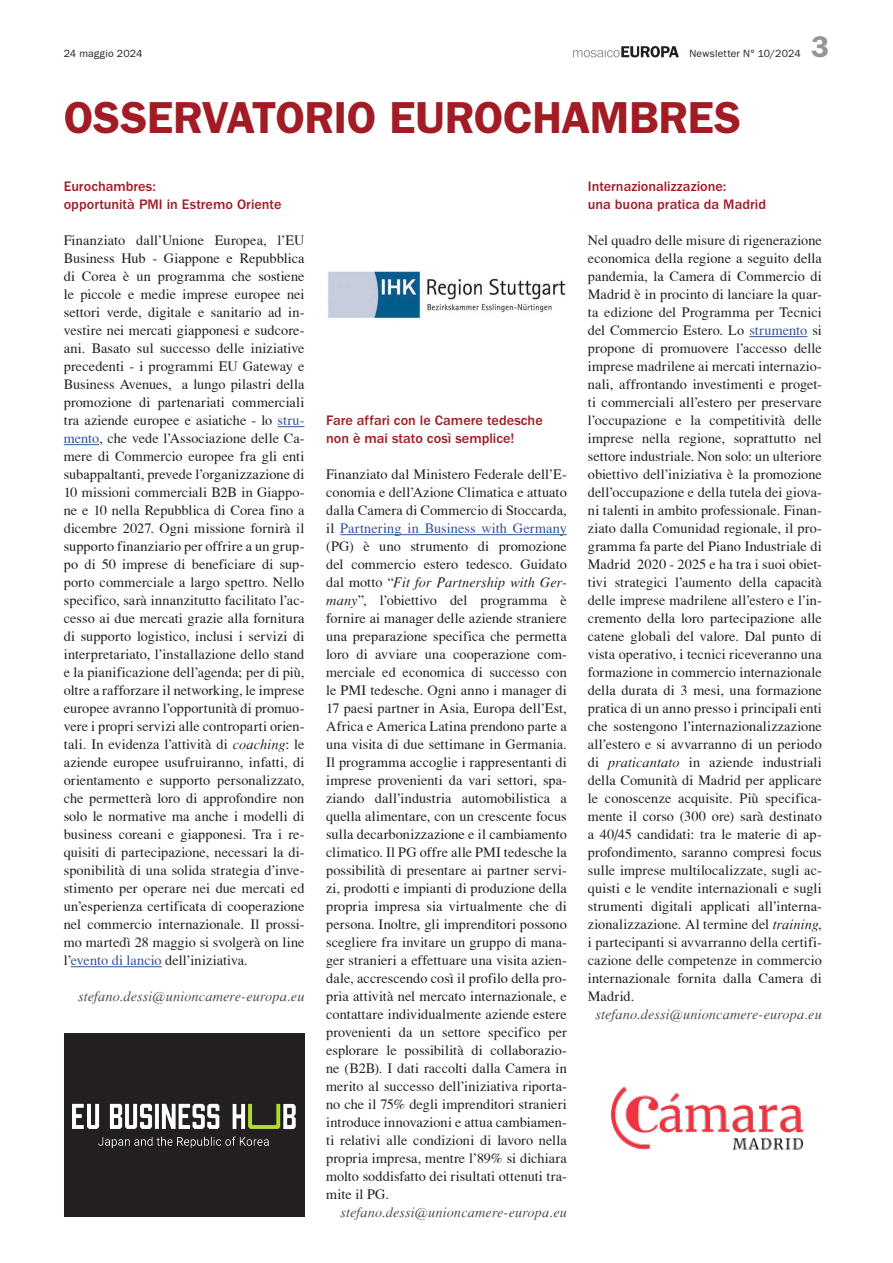
<style>
.page{position:relative;width:893px;height:1263px;background:#fff}
.page>*{position:absolute;margin:0;border:0;box-sizing:border-box;transform-origin:0 0}
.Titel_30{font:600 45px "ITC Franklin Gothic Std";letter-spacing:-.01em;color:#a11c25}
.t1{font:600 30px "ITC Franklin Gothic Std";color:#939598}
.Grundschrift{font:14.25px/18px "T Acc LAD";letter-spacing:.005em;color:#231f20;text-align:justify}
.Zwischentitel{font:500 14.25px/18px "ITC Franklin Gothic Std";color:#a11c25}
.Autor{font:14.25px "T Acc LAD Italic";letter-spacing:.01em;color:#4b4c4d}
.t2{font:10.5px "ITC Franklin Gothic Std";letter-spacing:.015em;color:#231f20}
.s1{color:#2f5496}
.s2{font-family:"T Acc LAD Italic"}
</style>
<div class="page">
<svg style="left:573px;top:46px;width:106px;height:11px"></svg>
<hr style="left:340px;top:534px;width:227px;height:1px;background:#2f5496">
<svg style="left:278px;top:426px;width:26px;height:1px"></svg>
<hr style="left:64px;top:444px;width:35px;height:1px;background:#2f5496">
<hr style="left:71px;top:966px;width:91px;height:1px;background:#2f5496">
<hr style="left:749px;top:336px;width:58px;height:1px;background:#2f5496">
<div style="left:64px;top:1033px;width:240px;height:184px;background:#231f20"></div>
<img style="left:73px;top:1103px;width:223px;height:44px">
<img style="left:610px;top:1086px;width:194px;height:64px">
<img style="left:328px;top:271px;width:238px;height:48px">
<p class="t2" style="left:64px;top:48px;width:80px">24 maggio 2024</p>
<p class="t2" style="left:689px;top:48px;width:113px">Newsletter N° 10/2024</p>
<h2 class="t1" style="left:811px;top:29px;width:19px">3</h2>
<p class="Titel_30" style="left:64px;top:91px;width:679px">OSSERVATORIO EUROCHAMBRES</p>
<p class="Zwischentitel" style="left:64px;top:177px;width:219px">Eurochambres:<br>opportunità PMI in Estremo Oriente</p>
<p class="Grundschrift" style="left:64px;top:231px;width:242px">Finanziato dall’Unione Europea, l’EU Business Hub - Giappone e Repubblica di Corea è un programma che sostiene le piccole e medie imprese europee nei settori verde, digitale e sanitario ad in&shy;vestire nei mercati giapponesi e sudcore&shy;ani. Basato sul successo delle iniziative precedenti - i programmi EU Gateway e Business Avenues, a lungo pilastri della promozione di partenariati commerciali tra aziende europee e asiatiche - lo <span class="s1">stru&shy;mento</span>, che vede l’Associazione delle Ca&shy;mere di Commercio europee fra gli enti subappaltanti, prevede l’organizzazione di 10 missioni commerciali B2B in Giappo&shy;ne e 10 nella Repubblica di Corea fino a dicembre 2027. Ogni missione fornirà il supporto finanziario per offrire a un grup&shy;po di 50 imprese di beneficiare di sup&shy;porto commerciale a largo spettro. Nello specifico, sarà innanzitutto facilitato l’ac&shy;cesso ai due mercati grazie alla fornitura di supporto logistico, inclusi i servizi di interpretariato, l’installazione dello stand e la pianificazione dell’agenda; per di più, oltre a rafforzare il networking, le imprese europee avranno l’opportunità di promuo&shy;vere i propri servizi alle controparti orien&shy;tali. In evidenza l’attività di <span class="s2">coaching</span>: le aziende europee usufruiranno, infatti, di orientamento e supporto personalizzato, che permetterà loro di approfondire non solo le normative ma anche i modelli di business coreani e giapponesi. Tra i re&shy;quisiti di partecipazione, necessari la di&shy;sponibilità di una solida strategia d’inve&shy;stimento per operare nei due mercati ed un’esperienza certificata di cooperazione nel commercio internazionale. Il prossi&shy;mo martedì 28 maggio si svolgerà on line l’<span class="s1">evento di lancio</span> dell’iniziativa.</p>
<p class="Autor" style="left:78px;top:988px;width:228px">stefano.dessi@unioncamere-europa.eu</p>
<p class="Zwischentitel" style="left:326px;top:411px;width:218px">Fare affari con le Camere tedesche non è mai stato così semplice!</p>
<p class="Grundschrift" style="left:326px;top:465px;width:242px">Finanziato dal Ministero Federale dell’E&shy;conomia e dell’Azione Climatica e attuato dalla Camera di Commercio di Stoccarda, il <span class="s1">Partnering in Business with Germany </span>(PG) è uno strumento di promozione del commercio estero tedesco. Guidato dal motto “<span class="s2">Fit for Partnership with Ger&shy;many</span>”, l’obiettivo del programma è fornire ai manager delle aziende straniere una preparazione specifica che permetta loro di avviare una cooperazione com&shy;merciale ed economica di successo con le PMI tedesche. Ogni anno i manager di 17 paesi partner in Asia, Europa dell’Est, Africa e America Latina prendono parte a una visita di due settimane in Germania.<br>Il programma accoglie i rappresentanti di imprese provenienti da vari settori, spa&shy;ziando dall’industria automobilistica a quella alimentare, con un crescente focus sulla decarbonizzazione e il cambiamento climatico. Il PG offre alle PMI tedesche la possibilità di presentare ai partner servi&shy;zi, prodotti e impianti di produzione della propria impresa sia virtualmente che di persona. Inoltre, gli imprenditori possono scegliere fra invitare un gruppo di mana&shy;ger stranieri a effettuare una visita azien&shy;dale, accrescendo così il profilo della pro&shy;pria attività nel mercato internazionale, e contattare individualmente aziende estere provenienti da un settore specifico per esplorare le possibilità di collaborazio&shy;ne (B2B). I dati raccolti dalla Camera in merito al successo dell’iniziativa riporta&shy;no che il 75% degli imprenditori stranieri introduce innovazioni e attua cambiamen&shy;ti relativi alle condizioni di lavoro nella propria impresa, mentre l’89% si dichiara molto soddisfatto dei risultati ottenuti tra&shy;mite il PG.</p>
<p class="Autor" style="left:340px;top:1204px;width:228px">stefano.dessi@unioncamere-europa.eu</p>
<p class="Zwischentitel" style="left:588px;top:177px;width:180px">Internazionalizzazione:<br>una buona pratica da Madrid</p>
<p class="Grundschrift" style="left:588px;top:231px;width:235px">Nel quadro delle misure di rigenerazione economica della regione a seguito della pandemia, la Camera di Commercio di Madrid è in procinto di lanciare la quar&shy;ta edizione del Programma per Tecnici del Commercio Estero. Lo <span class="s1">strumento</span> si propone di promuovere l’accesso delle imprese madrilene ai mercati internazio&shy;nali, affrontando investimenti e proget&shy;ti commerciali all’estero per preservare l’occupazione e la competitività delle imprese nella regione, soprattutto nel settore industriale. Non solo: un ulteriore obiettivo dell’iniziativa è la promozione dell’occupazione e della tutela dei giova&shy;ni talenti in ambito professionale. Finan&shy;ziato dalla Comunidad regionale, il pro&shy;gramma fa parte del Piano Industriale di Madrid 2020 - 2025 e ha tra i suoi obiet&shy;tivi strategici l’aumento della capacità delle imprese madrilene all’estero e l’in&shy;cremento della loro partecipazione alle catene globali del valore. Dal punto di vista operativo, i tecnici riceveranno una formazione in commercio internazionale della durata di 3 mesi, una formazione pratica di un anno presso i principali enti che sostengono l’internazionalizzazione all’estero e si avvarranno di un periodo di <span class="s2">praticantato</span> in aziende industriali della Comunità di Madrid per applicare le conoscenze acquisite. Più specifica&shy;mente il corso (300 ore) sarà destinato a 40/45 candidati: tra le materie di ap&shy;profondimento, saranno compresi focus sulle imprese multilocalizzate, sugli ac&shy;quisti e le vendite internazionali e sugli strumenti digitali applicati all’interna&shy;zionalizzazione. Al termine del <span class="s2">training</span>, i partecipanti si avvarranno della certifi&shy;cazione delle competenze in commercio internazionale fornita dalla Camera di Madrid.</p>
<p class="Autor" style="left:595px;top:1006px;width:228px">stefano.dessi@unioncamere-europa.eu</p>
</div>
